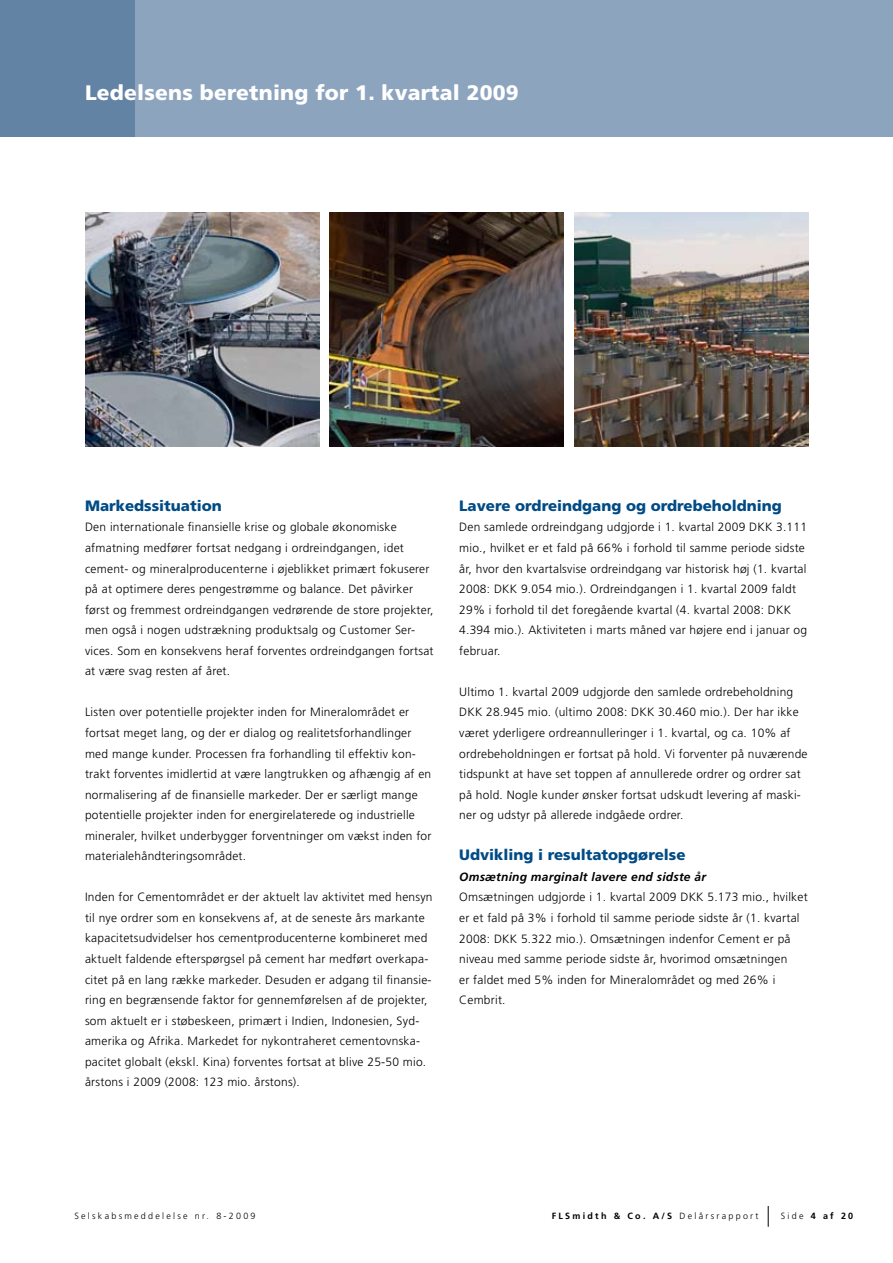
<style>
.page{position:relative;width:893px;height:1263px;background:#fff}
.page>*{position:absolute;margin:0;border:0;box-sizing:border-box;transform-origin:0 0}
.t1{font:900 21px "Frutiger";letter-spacing:.01em;color:#fff}
.t2{font:900 15px "Frutiger";color:#004b85}
.t3{font:300 12px/20.5px "Frutiger";letter-spacing:.02em;color:#000}
.t4{font:italic 700 12px "Frutiger";letter-spacing:.02em;color:#000}
.t5{font:700 9px "Frutiger";letter-spacing:.25em;color:#000}
.t6{font:300 9px "Frutiger";letter-spacing:.25em;color:#000}
.s1{font-weight:300}
</style>
<div class="page">
<div style="left:0;top:0;width:893px;height:136px;background:#8da4bf"></div>
<div style="left:0;top:0;width:134px;height:136px;background:#6283a4"></div>
<svg style="left:768px;top:1206px;width:1px;height:21px"></svg>
<img style="left:85px;top:213px;width:234px;height:234px">
<img style="left:330px;top:213px;width:234px;height:234px">
<img style="left:574px;top:213px;width:234px;height:234px">
<h1 class="t1" style="left:85px;top:80px;width:435px">Ledelsens beretning for 1. kvartal 2009</h1>
<p class="t2" style="left:85px;top:497px;width:138px">Markedssituation</p>
<p class="t3" style="left:85px;top:517px;width:350px">Den internationale finansielle krise og globale økonomiske afmatning medfører fortsat nedgang i ordreindgangen, idet cement- og mineralproducenterne i øjeblikket primært fokuserer på at optimere deres pengestrømme og balance. Det påvirker først og fremmest ordreindgangen vedrørende de store projekter, men også i nogen udstrækning produktsalg og Customer Ser&shy;vices. Som en konsekvens heraf forventes ordreindgangen fortsat at være svag resten af året.</p>
<p class="t3" style="left:85px;top:702px;width:348px">Listen over potentielle projekter inden for Mineralområdet er fortsat meget lang, og der er dialog og realitetsforhandlinger med mange kunder. Processen fra forhandling til effektiv kon&shy;trakt forventes imidlertid at være langtrukken og afhængig af en normalisering af de finansielle markeder. Der er særligt mange potentielle projekter inden for energirelaterede og industrielle mineraler, hvilket underbygger forventninger om vækst inden for materialehåndteringsområdet.</p>
<p class="t3" style="left:85px;top:887px;width:349px">Inden for Cementområdet er der aktuelt lav aktivitet med hensyn til nye ordrer som en konsekvens af, at de seneste års markante kapacitetsudvidelser hos cementproducenterne kombineret med aktuelt faldende efterspørgsel på cement har medført overkapa&shy;citet på en lang række markeder. Desuden er adgang til finansie&shy;ring en begrænsende faktor for gennemførelsen af de projekter, som aktuelt er i støbeskeen, primært i Indien, Indonesien, Syd&shy;amerika og Afrika. Markedet for nykontraheret cementovnska&shy;pacitet globalt (ekskl. Kina) forventes fortsat at blive 25-50 mio. årstons i 2009 (2008: 123 mio. årstons).</p>
<p class="t2" style="left:459px;top:497px;width:324px">Lavere ordreindgang og ordrebeholdning</p>
<p class="t3" style="left:459px;top:517px;width:349px">Den samlede ordreindgang udgjorde i 1. kvartal 2009 DKK 3.111 mio., hvilket er et fald på 66% i forhold til samme periode sidste år, hvor den kvartalsvise ordreindgang var historisk høj (1. kvartal 2008: DKK 9.054 mio.). Ordreindgangen i 1. kvartal 2009 faldt 29% i forhold til det foregående kvartal (4. kvartal 2008: DKK 4.394 mio.). Aktiviteten i marts måned var højere end i januar og februar.</p>
<p class="t3" style="left:459px;top:681px;width:350px">Ultimo 1. kvartal 2009 udgjorde den samlede ordrebeholdning DKK 28.945 mio. (ultimo 2008: DKK 30.460 mio.). Der har ikke været yderligere ordreannulleringer i 1. kvartal, og ca. 10% af ordrebeholdningen er fortsat på hold. Vi forventer på nuværende tidspunkt at have set toppen af annullerede ordrer og ordrer sat på hold. Nogle kunder ønsker fortsat udskudt levering af maski&shy;ner og udstyr på allerede indgåede ordrer.</p>
<p class="t2" style="left:459px;top:846px;width:228px">Udvikling i resultatopgørelse</p>
<p class="t4" style="left:459px;top:870px;width:248px">Omsætning marginalt lavere end sidste år</p>
<p class="t3" style="left:459px;top:887px;width:350px">Omsætningen udgjorde i 1. kvartal 2009 DKK 5.173 mio., hvilket er et fald på 3% i forhold til samme periode sidste år (1. kvartal 2008: DKK 5.322 mio.). Omsætningen indenfor Cement er på niveau med samme periode sidste år, hvorimod omsætningen<br>er faldet med 5% inden for Mineralområdet og med 26% i Cembrit.</p>
<p class="t6" style="left:74px;top:1211px;width:183px">Selskabsmeddelelse nr. 8-2009</p>
<p class="t5" style="left:552px;top:1210px;width:208px">FLSmidth &amp; Co. A/S <span class="s1">Delårsrapport</span></p>
<p class="t5" style="left:781px;top:1210px;width:74px"><span class="s1">Side</span> 4 af 20</p>
</div>
